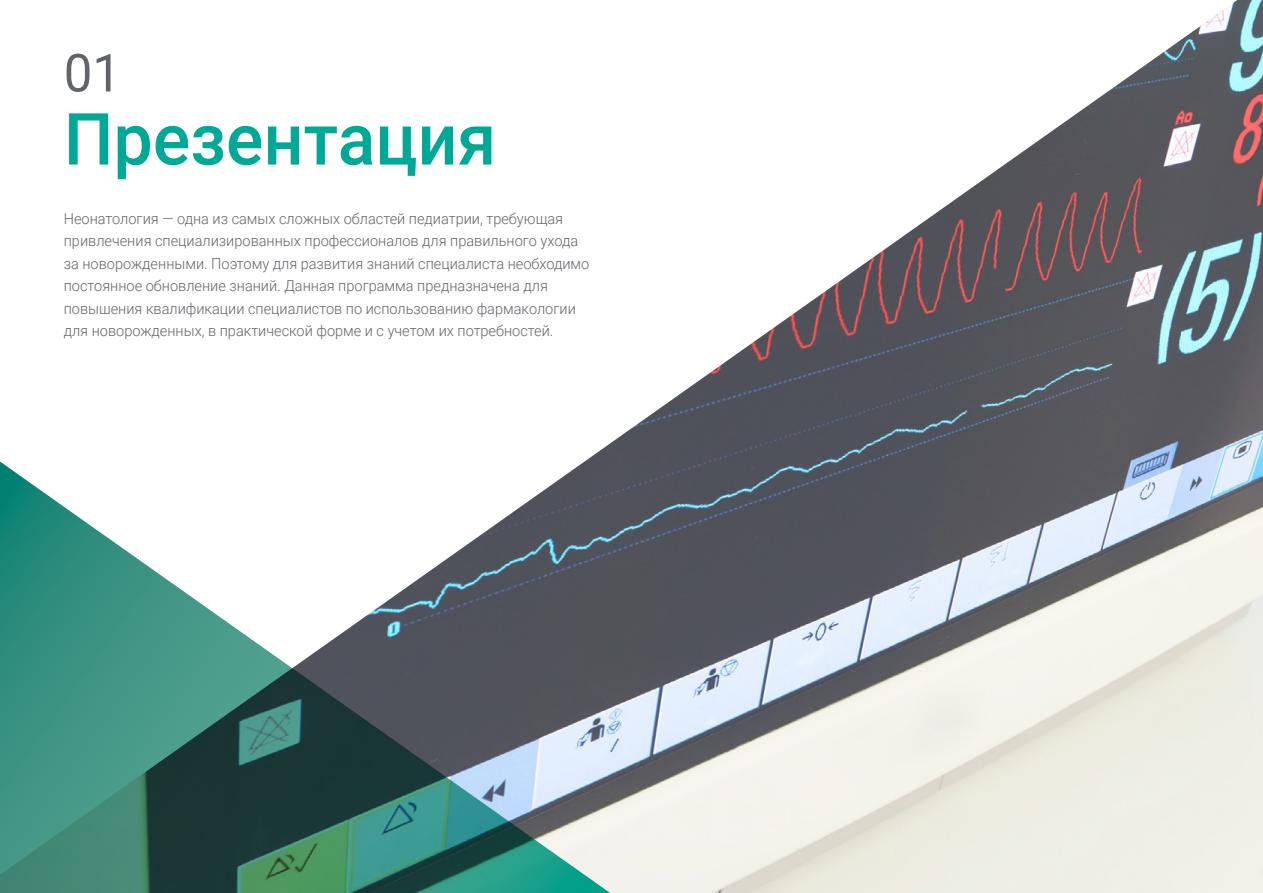
<style>
.page{position:relative;width:1263px;height:893px;background:#fff}
.page>*{position:absolute;margin:0;border:0;box-sizing:border-box;transform-origin:0 0}
.t1{font:500 72px "Roboto";color:#00a996}
.t2{font:52.5px "Roboto";color:#61646a}
.t3{font:300 15px/22.5px "Roboto";color:#61646a}
</style>
<div class="page">
<img style="left:606px;top:0;width:657px;height:893px">
<svg style="left:0;top:446px;width:640px;height:447px"></svg>
<h2 class="t2" style="left:64px;top:36px;width:59px">01</h2>
<h1 class="t1" style="left:64px;top:89px;width:434px">Презентация</h1>
<p class="t3" style="left:64px;top:207px;width:527px">Неонатология — одна из самых сложных областей педиатрии, требующая привлечения специализированных профессионалов для правильного ухода за новорожденными. Поэтому для развития знаний специалиста необходимо постоянное обновление знаний. Данная программа предназначена для повышения квалификации специалистов по использованию фармакологии для новорожденных, в практической форме и с учетом их потребностей.</p>
</div>
